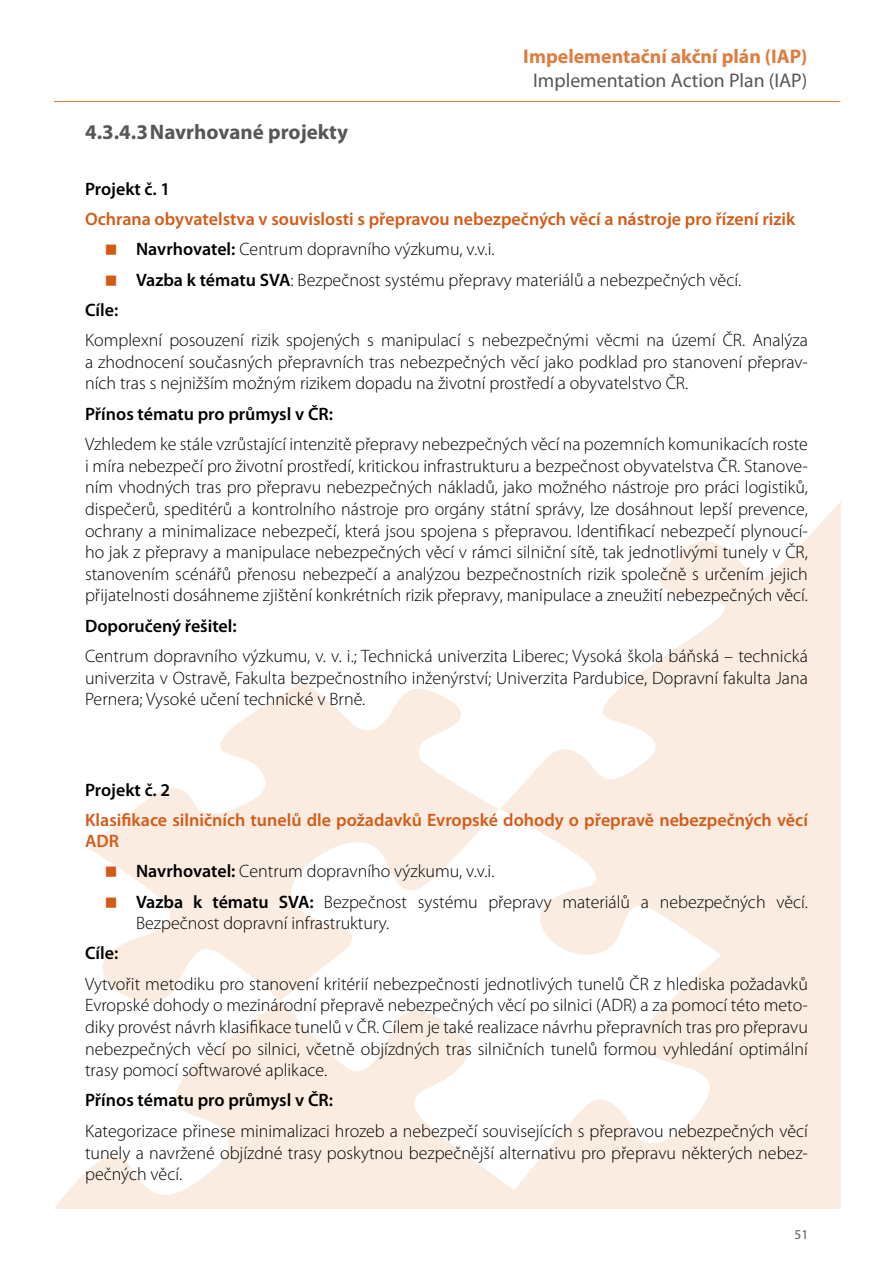
<style>
.page{position:relative;width:893px;height:1263px;background:#fff}
.page>*{position:absolute;margin:0;border:0;box-sizing:border-box;transform-origin:0 0}
.t1{font:700 21px "Myriad Pro";color:#575756}
.t2{font:19.8px "Myriad Pro";color:#575756}
.t3{font:700 19.8px "Myriad Pro";color:#dd7d3f}
.t4{font:300 18px/21.6px "Myriad Pro";color:#000;text-align:justify}
.t5{font:600 18px/21.6px "Myriad Pro";color:#d35b17}
.t6{font:600 18px "Myriad Pro";color:#000}
.t7{font:13.5px "Myriad Pro";color:#575756}
.s1{font-weight:600}
</style>
<div class="page">
<hr style="left:54px;top:101px;width:786px;height:1px;background:#dd7d3f">
<svg style="left:54px;top:503px;width:786px;height:706px"></svg>
<svg style="left:106px;top:867px;width:10px;height:10px"></svg>
<svg style="left:106px;top:897px;width:10px;height:10px"></svg>
<p class="t3" style="left:523px;top:44px;width:286px">Impelementační akční plán (IAP)</p>
<p class="t2" style="left:533px;top:68px;width:276px">Implementation Action Plan (IAP)</p>
<p class="t1" style="left:85px;top:118px;width:264px">4.3.4.3Navrhované projekty</p>
<p class="t6" style="left:85px;top:178px;width:87px">Projekt č. 1</p>
<p class="t5" style="left:85px;top:208px;width:712px">Ochrana obyvatelstva v souvislosti s přepravou nebezpečných věcí a nástroje pro řízení rizik</p>
<p class="t4" style="left:136px;top:238px;width:360px"><span class="s1">Navrhovatel:</span> Centrum dopravního výzkumu, v.v.i.</p>
<p class="t4" style="left:136px;top:269px;width:607px"><span class="s1">Vazba k tématu SVA</span>: Bezpečnost systému přepravy materiálů a nebezpečných věcí.</p>
<p class="t6" style="left:85px;top:298px;width:35px">Cíle:</p>
<p class="t4" style="left:85px;top:329px;width:724px">Komplexní posouzení rizik spojených s manipulací s nebezpečnými věcmi na území ČR. Analýza a zhodnocení současných přepravních tras nebezpečných věcí jako podklad pro stanovení přeprav&shy;ních tras s nejnižším možným rizikem dopadu na životní prostředí a obyvatelstvo ČR.</p>
<p class="t6" style="left:85px;top:402px;width:250px">Přínos tématu pro průmysl v ČR:</p>
<p class="t4" style="left:85px;top:433px;width:724px">Vzhledem ke stále vzrůstající intenzitě přepravy nebezpečných věcí na pozemních komunikacích roste i míra nebezpečí pro životní prostředí, kritickou infrastrukturu a bezpečnost obyvatelstva ČR. Stanove&shy;ním vhodných tras pro přepravu nebezpečných nákladů, jako možného nástroje pro práci logistiků, dispečerů, speditérů a kontrolního nástroje pro orgány státní správy, lze dosáhnout lepší prevence, ochrany a minimalizace nebezpečí, která jsou spojena s přepravou. Identifikací nebezpečí plynoucí&shy;ho jak z přepravy a manipulace nebezpečných věcí v rámci silniční sítě, tak jednotlivými tunely v ČR, stanovením scénářů přenosu nebezpečí a analýzou bezpečnostních rizik společně s určením jejich přijatelnosti dosáhneme zjištění konkrétních rizik přepravy, manipulace a zneužití nebezpečných věcí.</p>
<p class="t6" style="left:85px;top:614px;width:153px">Doporučený řešitel:</p>
<p class="t4" style="left:85px;top:645px;width:724px">Centrum dopravního výzkumu, v. v. i.; Technická univerzita Liberec; Vysoká škola báňská – technická univerzita v Ostravě, Fakulta bezpečnostního inženýrství; Univerzita Pardubice, Dopravní fakulta Jana Pernera; Vysoké učení technické v Brně.</p>
<p class="t6" style="left:85px;top:778px;width:87px">Projekt č. 2</p>
<p class="t5" style="left:85px;top:808px;width:724px">Klasifikace silničních tunelů dle požadavků Evropské dohody o přepravě nebezpečných věcí<br>ADR</p>
<p class="t4" style="left:136px;top:856px;width:673px;line-height:30.2px"><span class="s1">Navrhovatel:</span> Centrum dopravního výzkumu, v.v.i.<br><span class="s1">Vazba k tématu SVA:</span> Bezpečnost systému přepravy materiálů a nebezpečných věcí.</p>
<p class="t4" style="left:136px;top:912px;width:255px">Bezpečnost dopravní infrastruktury.</p>
<p class="t6" style="left:85px;top:942px;width:35px">Cíle:</p>
<p class="t4" style="left:85px;top:973px;width:724px">Vytvořit metodiku pro stanovení kritérií nebezpečnosti jednotlivých tunelů ČR z hlediska požadavků Evropské dohody o mezinárodní přepravě nebezpečných věcí po silnici (ADR) a za pomocí této meto&shy;diky provést návrh klasifikace tunelů v ČR. Cílem je také realizace návrhu přepravních tras pro přepravu nebezpečných věcí po silnici, včetně objízdných tras silničních tunelů formou vyhledání optimální trasy pomocí softwarové aplikace.</p>
<p class="t6" style="left:85px;top:1089px;width:250px">Přínos tématu pro průmysl v ČR:</p>
<p class="t4" style="left:85px;top:1120px;width:724px">Kategorizace přinese minimalizaci hrozeb a nebezpečí souvisejících s přepravou nebezpečných věcí tunely a navržené objízdné trasy poskytnou bezpečnější alternativu pro přepravu některých nebez&shy;pečných věcí.</p>
<p class="t7" style="left:795px;top:1226px;width:15px">51</p>
</div>
